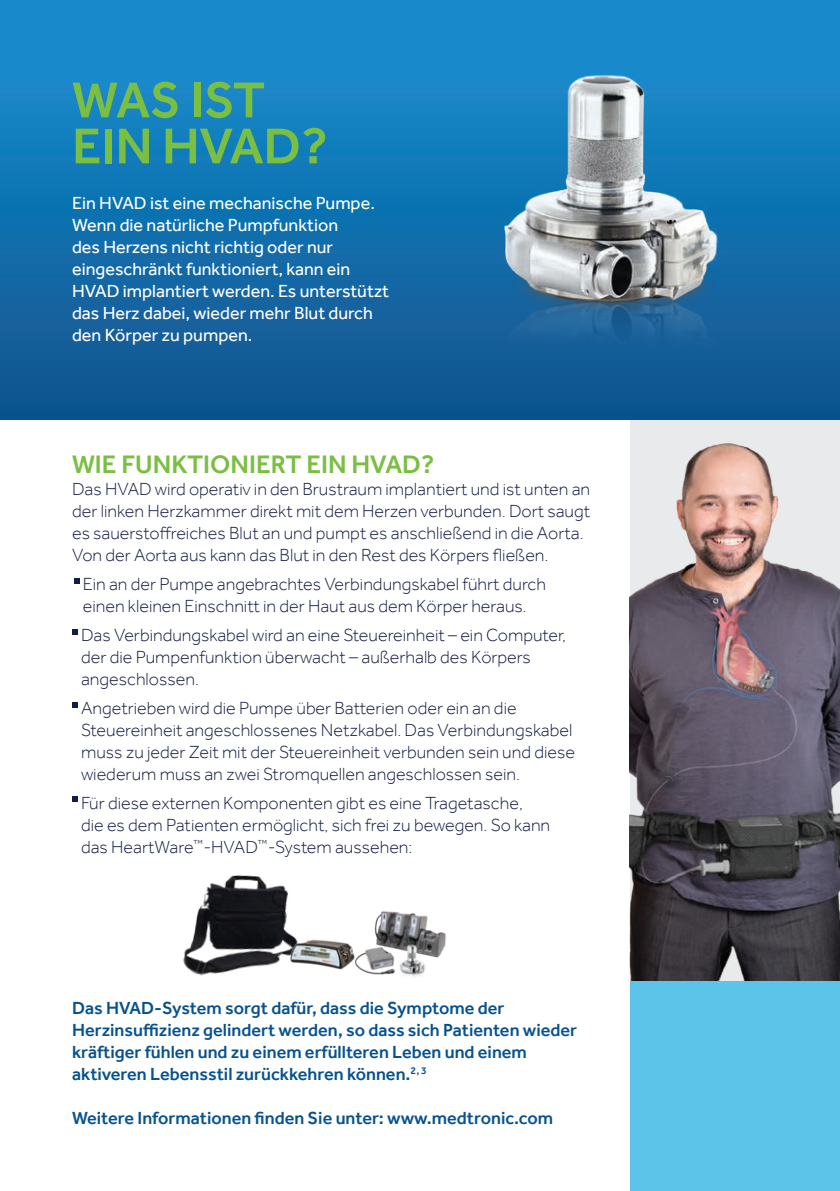
<style>
.page{position:relative;width:840px;height:1191px;background:#fff}
.page>*{position:absolute;margin:0;border:0;box-sizing:border-box;transform-origin:0 0}
.t1{font:500 52px/46px "Effra";color:#7abe42}
.t2{font:500 26px "Effra";color:#7abe42}
.t3{font:300 18px/22px "Effra";color:#131c42}
.t4{font:500 18px/22px "Effra";color:#07528e}
.t5{font:18px/22px "Effra";color:#fff}
</style>
<div class="page">
<svg style="left:74px;top:578px;width:5px;height:6px"></svg>
<svg style="left:72px;top:629px;width:6px;height:5px"></svg>
<svg style="left:72px;top:702px;width:6px;height:5px"></svg>
<svg style="left:72px;top:796px;width:6px;height:6px"></svg>
<img style="left:369px;top:911px;width:77px;height:64px">
<img style="left:396px;top:929px;width:33px;height:48px">
<img style="left:183px;top:875px;width:105px;height:101px">
<img style="left:280px;top:924px;width:89px;height:52px">
<img style="left:629px;top:420px;width:210px;height:561px">
<div style="left:629px;top:981px;width:210px;height:210px;background:#5cc4e8"></div>
<div style="left:0;top:0;width:839px;height:420px;background:linear-gradient(to bottom,#1891d4,#0e538e)"></div>
<img style="left:456px;top:38px;width:295px;height:331px">
<h1 class="t1" style="left:72px;top:76px;width:257px">WAS IST<br>EIN HVAD?</h1>
<p class="t5" style="left:72px;top:192px;width:318px">Ein HVAD ist eine mechanische Pumpe.<br>Wenn die natürliche Pumpfunktion<br>des Herzens nicht richtig oder nur eingeschränkt funktioniert, kann ein HVAD implantiert werden. Es unterstützt das Herz dabei, wieder mehr Blut durch den Körper zu pumpen.</p>
<h2 class="t2" style="left:72px;top:449px;width:363px">WIE FUNKTIONIERT EIN HVAD?</h2>
<p class="t3" style="left:72px;top:478px;width:519px">Das HVAD wird operativ in den Brustraum implantiert und ist unten an der linken Herzkammer direkt mit dem Herzen verbunden. Dort saugt es sauerstoffreiches Blut an und pumpt es anschließend in die Aorta.<br>Von der Aorta aus kann das Blut in den Rest des Körpers fließen.</p>
<p class="t3" style="left:83px;top:573px;width:464px">Ein an der Pumpe angebrachtes Verbindungskabel führt durch einen kleinen Einschnitt in der Haut aus dem Körper heraus.</p>
<p class="t3" style="left:81px;top:624px;width:486px">Das Verbindungskabel wird an eine Steuereinheit – ein Computer, der die Pumpenfunktion überwacht – außerhalb des Körpers angeschlossen.</p>
<p class="t3" style="left:81px;top:697px;width:495px">Angetrieben wird die Pumpe über Batterien oder ein an die Steuereinheit angeschlossenes Netzkabel. Das Verbindungskabel muss zu jeder Zeit mit der Steuereinheit verbunden sein und diese wiederum muss an zwei Stromquellen angeschlossen sein.</p>
<p class="t3" style="left:81px;top:791px;width:470px">Für diese externen Komponenten gibt es eine Tragetasche,<br>die es dem Patienten ermöglicht, sich frei zu bewegen. So kann das HeartWare<sup>™</sup>-HVAD<sup>™</sup>-System aussehen:</p>
<p class="t4" style="left:72px;top:996px;width:506px">Das HVAD-System sorgt dafür, dass die Symptome der Herzinsuffizienz gelindert werden, so dass sich Patienten wieder kräftiger fühlen und zu einem erfüllteren Leben und einem aktiveren Lebensstil zurückkehren können.<sup>2,</sup> <sup>3</sup></p>
<p class="t4" style="left:72px;top:1106px;width:482px">Weitere Informationen finden Sie unter: www.medtronic.com</p>
</div>
